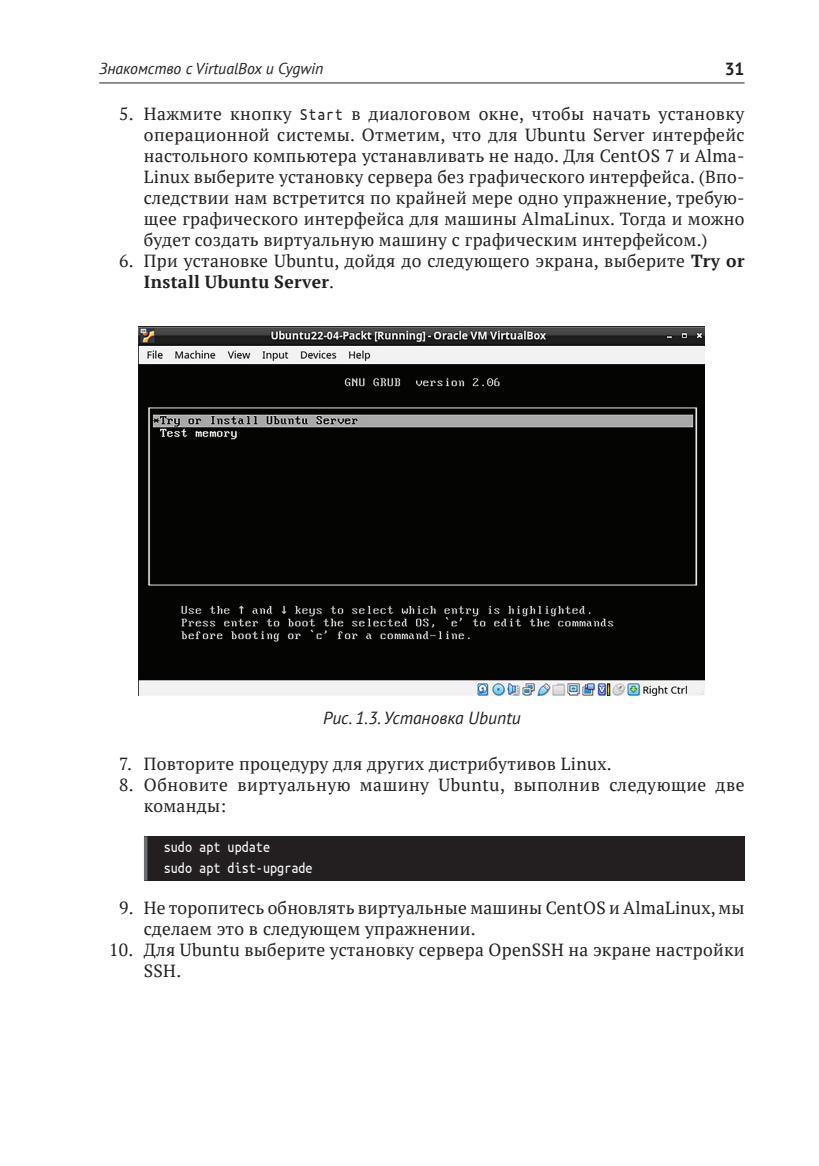
<style>
.page{position:relative;width:819px;height:1166px;background:#fff}
.page>*{position:absolute;margin:0;border:0;box-sizing:border-box;transform-origin:0 0}
.t1{font:17.5px/21px "PT Serif";letter-spacing:.015em;color:#231f20}
.t2{font:italic 17.5px "PT Sans";color:#231f20}
.t3{font:700 17.5px "PT Sans";color:#231f20}
.t4{font:15.75px/20.7px "Ubuntu Mono";color:#fff;scale:.9 1}
.t5{font:italic 15.75px "PT Sans";color:#231f20}
.s1{font-family:"Ubuntu Mono"}
.s2{font-weight:700}
</style>
<div class="page">
<hr style="left:99px;top:82px;width:645px;height:1px;background:#231f20">
<div style="left:144px;top:836px;width:600px;height:44px;background:#231f20"></div>
<hr style="left:144px;top:836px;width:3px;height:44px;background:#6c6d70">
<img style="left:139px;top:326px;width:565px;height:369px">
<p class="t5" style="left:99px;top:59px;width:226px">Знакомство с VirtualBox и Cygwin</p>
<p class="t3" style="left:724px;top:58px;width:21px">31</p>
<p class="t1" style="left:144px;top:103px;width:602px;text-align:justify;text-indent:-25px">5. Нажмите кнопку <span class="s1">Start</span> в диалоговом окне, чтобы начать установку операционной системы. Отметим, что для Ubuntu Server интерфейс настольного компьютера устанавливать не надо. Для CentOS 7 и Alma-Linux выберите установку сервера без графического интерфейса. (Впо&shy;следствии нам встретится по крайней мере одно упражнение, требую&shy;щее графического интерфейса для машины AlmaLinux. Тогда и можно будет создать виртуальную машину с графическим интерфейсом.)</p>
<p class="t1" style="left:144px;top:250px;width:602px;text-indent:-25px">6. При установке Ubuntu, дойдя до следующего экрана, выберите <span class="s2">Try or<br>Install Ubuntu Server</span>.</p>
<p class="t2" style="left:323px;top:707px;width:199px">Рис. 1.3. Установка Ubuntu</p>
<p class="t1" style="left:119px;top:753px;width:494px">7. Повторите процедуру для других дистрибутивов Linux.</p>
<p class="t1" style="left:144px;top:774px;width:602px;text-indent:-25px">8. Обновите виртуальную машину Ubuntu, выполнив следующие две команды:</p>
<p class="t4" style="left:164px;top:837px;width:167px">sudo apt update<br>sudo apt dist-upgrade</p>
<p class="t1" style="left:144px;top:897px;width:602px;text-indent:-25px">9. Не торопитесь обновлять виртуальные машины CentOS и AlmaLinux, мы сделаем это в следующем упражнении.</p>
<p class="t1" style="left:144px;top:939px;width:602px;text-indent:-35px">10. Для Ubuntu выберите установку сервера OpenSSH на экране настройки<br>SSH.</p>
</div>
